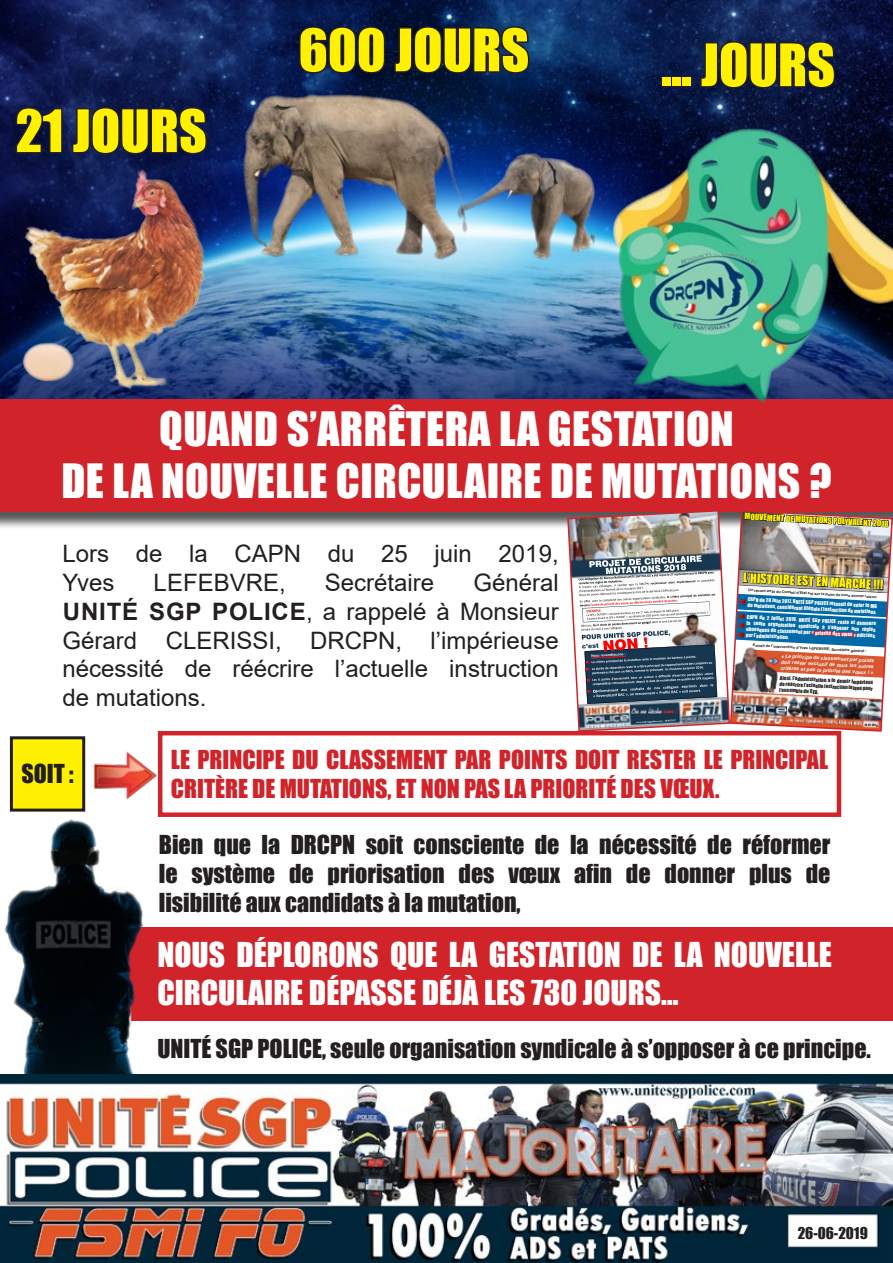
<style>
.page{position:relative;width:893px;height:1263px;background:#fff}
.page>*{position:absolute;margin:0;border:0;box-sizing:border-box;transform-origin:0 0}
.t1{font:54px "Impact";color:#fff101}
.t2{font:43.5px "Impact";letter-spacing:.01em;color:#fff}
.t3{font:31.5px/37.8px "Impact";color:#fff}
.t4{font:24px "Impact";color:#231f20}
.t5{font:24px/28.8px "Arial";color:#231f20}
.t6{font:24px/28.8px "Impact";color:#d1232a}
.t7{font:15px "Impact";color:#231f20}
.t8{font:12.15px "Impact";color:#fff101}
.t9{font:8.1px "Impact";color:#fff101}
.t10{font:5.1px/6px "Impact";color:#fff}
.t11{font:italic 700 5.1px/6px "Arial";color:#fff;text-align:justify}
.t12{font:5.1px/6px "Impact";color:#231f20;text-align:justify}
.t13{font:700 3.75px "Arial";color:#231f20}
.t14{font:3px "Impact";color:#231f20}
.s1{font-weight:700}
</style>
<div class="page">
<div style="left:68px;top:927px;width:825px;height:93px;background:#d1232a"></div>
<img style="left:0;top:0;width:893px;height:399px">
<div style="left:0;top:401px;width:893px;height:129px;background:#231f20;opacity:.75"></div>
<div style="left:0;top:399px;width:893px;height:112px;background:#d1232a"></div>
<img style="left:93px;top:747px;width:65px;height:54px">
<img style="left:4px;top:819px;width:145px;height:255px">
<img style="left:0;top:1074px;width:893px;height:189px">
<img style="left:0;top:149px;width:231px;height:250px">
<img style="left:223px;top:83px;width:382px;height:190px">
<img style="left:595px;top:111px;width:298px;height:292px">
<svg style="left:14px;top:105px;width:50px;height:50px;background:#131635"></svg>
<svg style="left:70px;top:105px;width:139px;height:51px;background:#161e3f"></svg>
<svg style="left:297px;top:24px;width:90px;height:52px;background:#0f1833"></svg>
<svg style="left:393px;top:24px;width:139px;height:52px;background:#101f3a"></svg>
<div style="left:661px;top:76px;width:11px;height:12px;border:3px solid #231f20"></div>
<div style="left:671px;top:76px;width:11px;height:12px;border:3px solid #231f20"></div>
<div style="left:681px;top:76px;width:11px;height:12px;border:3px solid #231f20"></div>
<svg style="left:698px;top:39px;width:139px;height:52px;background:#141d39"></svg>
<img style="left:566px;top:511px;width:327px;height:221px">
<div style="left:158px;top:731px;width:683px;height:86px;border:4px solid #d1232a"></div>
<div style="left:11px;top:738px;width:73px;height:72px;background:#fff101"></div>
<div style="left:10px;top:736px;width:75px;height:76px;border:3px solid #231f20"></div>
<p class="t1" style="left:16px;top:89px;width:193px">21 JOURS</p>
<p class="t1" style="left:299px;top:8px;width:232px">600 JOURS</p>
<p class="t1" style="left:662px;top:23px;width:175px">... JOURS</p>
<p class="t2" style="left:159px;top:395px;width:576px">QUAND S’ARRÊTERA LA GESTATION</p>
<p class="t2" style="left:61px;top:447px;width:771px">DE LA NOUVELLE CIRCULAIRE DE MUTATIONS ?</p>
<p class="t5" style="left:63px;top:539px;width:498px">Lors de la CAPN du 25 juin 2019,</p>
<p class="t5" style="left:63px;top:568px;width:54px">Yves</p>
<p class="t5" style="left:154px;top:568px;width:134px">LEFEBVRE,</p>
<p class="t5" style="left:325px;top:568px;width:111px">Secrétaire</p>
<p class="t5" style="left:473px;top:568px;width:87px">Général</p>
<p class="t5" style="left:63px;top:597px;width:498px"><span class="s1">UNITÉ SGP POLICE</span>, a rappelé à Monsieur<br>Gérard CLERISSI, DRCPN, l’impérieuse</p>
<p class="t5" style="left:63px;top:654px;width:498px">nécessité de réécrire l’actuelle instruction</p>
<p class="t5" style="left:63px;top:683px;width:146px">de mutations.</p>
<p class="t9" style="left:745px;top:510px;width:146px;rotate:3deg">MOUVEMENT DE MUTATIONS POLYVALENT 2018</p>
<p class="t8" style="left:744px;top:568px;width:142px;rotate:3deg">L’HISTOIRE EST EN MARCHE !!!</p>
<p class="t13" style="left:748px;top:587px;width:131px;rotate:3deg">Un récent arrêt du Conseil d’Etat est sur le point de nous donner raison.</p>
<p class="t10" style="left:748px;top:596px;width:131px;rotate:3deg">CAPN du 28 Juin 2017, UNITÉ SGP POLICE refusait de voter le MG de mutations, considérant illégale l’instruction de mutations.</p>
<p class="t10" style="left:747px;top:614px;width:131px;text-align:justify;rotate:3deg">CAPN du 2 Juillet 2018, UNITÉ SGP POLICE reste et demeure la seule organisation syndicale à s’opposer aux règles ubuesques du classement par « priorité des vœux » édictées par l’administration.</p>
<p class="t11" style="left:781px;top:653px;width:95px;rotate:3deg">« Le principe du classement par points doit rester exclusif de tous les autres critères et pas la priorité des vœux ! »</p>
<p class="t13" style="left:753px;top:642px;width:115px;rotate:3deg">Extrait de l’intervention d’Yves LEFEBVRE, Secrétaire général :</p>
<p class="t12" style="left:780px;top:674px;width:95px;rotate:3deg">Ainsi, l’administration a le devoir impérieux de réécrire l’actuelle instruction inique pour l’ensemble du CEA.</p>
<p class="t14" style="left:864px;top:722px;width:15px;rotate:3deg">10-07-2018</p>
<p class="t4" style="left:21px;top:755px;width:54px">SOIT :</p>
<p class="t6" style="left:171px;top:745px;width:659px">LE PRINCIPE DU CLASSEMENT PAR POINTS DOIT RESTER LE PRINCIPAL<br>CRITÈRE DE MUTATIONS, ET NON PAS LA PRIORITÉ DES VŒUX.</p>
<p class="t4" style="left:159px;top:826px;width:673px">Bien que la DRCPN soit consciente de la nécessité de réformer</p>
<p class="t4" style="left:159px;top:855px;width:673px">le système de priorisation des vœux afin de donner plus de</p>
<p class="t4" style="left:159px;top:883px;width:363px">lisibilité aux candidats à la mutation,</p>
<p class="t3" style="left:157px;top:935px;width:676px">NOUS DÉPLORONS QUE LA GESTATION DE LA NOUVELLE<br>CIRCULAIRE DÉPASSE DÉJÀ LES 730 JOURS…</p>
<p class="t4" style="left:157px;top:1030px;width:715px">UNITÉ SGP POLICE, seule organisation syndicale à s’opposer à ce principe.</p>
<p class="t7" style="left:798px;top:1221px;width:72px">26-06-2019</p>
</div>
